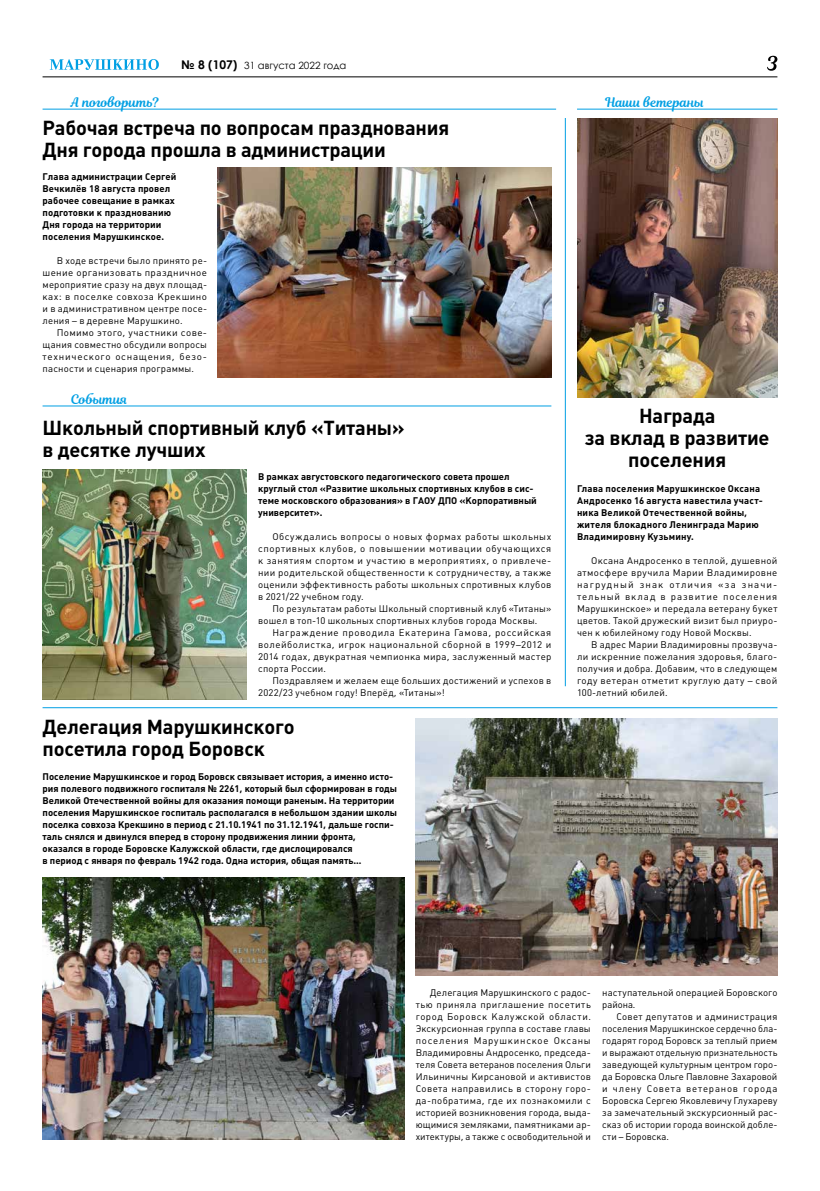
<style>
.page{position:relative;width:820px;height:1191px;background:#fff}
.page>*{position:absolute;margin:0;border:0;box-sizing:border-box;transform-origin:0 0}
.t1{font:700 20px/22px "Plumb C";letter-spacing:-.01em;color:#000}
.t2{font:13px "Magnolia Script";color:#009fe3}
.t3{font:10px "Century Gothic";color:#000}
.t4{font:9.5px/12px "Plumb C";letter-spacing:.02em;color:#000;text-align:justify}
.t5{font:700 9.5px/12px "Plumb C";color:#000}
.t6{font:700 9.5px/12px "Plumb C";letter-spacing:.02em;color:#000}
.s1{font-weight:700;font-size:12px}
</style>
<div class="page">
<hr style="left:43px;top:76px;width:734px;height:1px;background:#000">
<svg style="left:50px;top:59px;width:109px;height:11px"></svg>
<svg style="left:767px;top:56px;width:10px;height:15px"></svg>
<hr style="left:564px;top:118px;width:1px;height:568px;background:#009fe3">
<hr style="left:576px;top:109px;width:201px;height:1px;background:#009fe3">
<img style="left:415px;top:718px;width:362px;height:257px">
<hr style="left:43px;top:707px;width:734px;height:1px;background:#009fe3">
<hr style="left:43px;top:109px;width:513px;height:1px;background:#009fe3">
<img style="left:218px;top:168px;width:333px;height:209px">
<img style="left:577px;top:119px;width:200px;height:278px">
<img style="left:43px;top:877px;width:361px;height:263px">
<img style="left:43px;top:470px;width:204px;height:229px">
<hr style="left:43px;top:405px;width:508px;height:1px;background:#009fe3">
<h2 class="t2" style="left:71px;top:93px;width:90px">А поговорить?</h2>
<p class="t3" style="left:181px;top:58px;width:166px"><span class="s1">№ 8 (107)</span> 31 августа 2022 года</p>
<h1 class="t1" style="left:43px;top:116px;width:408px">Рабочая встреча по вопросам празднования<br>Дня города прошла в администрации</h1>
<p class="t5" style="left:43px;top:171px;width:135px">Глава администрации Сергей<br>Вечкилёв 18 августа провел рабочее совещание в рамках подготовки к празднованию<br>Дня города на территории поселения Марушкинское.</p>
<p class="t4" style="left:43px;top:255px;width:166px;text-indent:14px">В ходе встречи было принято ре&shy;шение организовать праздничное мероприятие сразу на двух площад&shy;ках: в поселке совхоза Крекшино и в административном центре посе&shy;ления – в деревне Марушкино.</p>
<p class="t4" style="left:43px;top:327px;width:166px;text-indent:14px">Помимо этого, участники сове&shy;щания совместно обсудили вопросы технического оснащения, безо&shy;пасности и сценария программы.</p>
<h2 class="t2" style="left:71px;top:390px;width:58px">События</h2>
<h1 class="t1" style="left:43px;top:416px;width:363px">Школьный спортивный клуб «Титаны» в десятке лучших</h1>
<p class="t5" style="left:258px;top:471px;width:280px">В рамках августовского педагогического совета прошел круглый стол «Развитие школьных спортивных клубов в сис&shy;теме московского образования» в ГАОУ ДПО «Корпоративный университет».</p>
<p class="t4" style="left:258px;top:531px;width:294px;text-indent:14px">Обсуждались вопросы о новых формах работы школьных спортивных клубов, о повышении мотивации обучающихся к занятиям спортом и участию в мероприятиях, о привлече&shy;нии родительской общественности к сотрудничеству, а также оценили эффективность работы школьных спротивных клубов в 2021/22 учебном году.</p>
<p class="t4" style="left:258px;top:603px;width:294px;text-indent:14px">По результатам работы Школьный спортивный клуб «Титаны» вошел в топ-10 школьных спортивных клубов города Москвы.</p>
<p class="t4" style="left:258px;top:627px;width:294px;text-indent:14px">Награждение проводила Екатерина Гамова, российская волейболистка, игрок национальной сборной в 1999–2012 и 2014 годах, двукратная чемпионка мира, заслуженный мастер спорта России.</p>
<p class="t4" style="left:258px;top:675px;width:294px;text-indent:14px">Поздравляем и желаем еще больших достижений и успехов в<br>2022/23 учебном году! Вперёд, «Титаны»!</p>
<h1 class="t1" style="left:43px;top:716px;width:253px">Делегация Марушкинского посетила город Боровск</h1>
<p class="t5" style="left:43px;top:771px;width:356px">Поселение Марушкинское и город Боровск связывает история, а именно исто&shy;рия полевого подвижного госпиталя № 2261, который был сформирован в годы Великой Отечественной войны для оказания помощи раненым. На территории поселения Марушкинское госпиталь располагался в небольшом здании школы поселка совхоза Крекшино в период с 21.10.1941 по 31.12.1941, дальше госпи&shy;таль снялся и двинулся вперед в сторону продвижения линии фронта, оказался в городе Боровске Калужской области, где дислоцировался<br>в период с января по февраль 1942 года. Одна история, общая память…</p>
<h2 class="t2" style="left:605px;top:93px;width:100px">Наши ветераны</h2>
<h1 class="t1" style="left:584px;top:405px;width:186px;text-align:center">Награда<br>за вклад в развитие поселения</h1>
<p class="t6" style="left:576px;top:483px;width:187px">Глава поселения Марушкинское Оксана Андросенко 16 августа навестила участ&shy;ника Великой Отечественной войны, жителя блокадного Ленинграда Марию Владимировну Кузьмину.</p>
<p class="t4" style="left:576px;top:555px;width:202px;text-indent:14px">Оксана Андросенко в теплой, душевной атмосфере вручила Марии Владимировне нагрудный знак отличия «за значи&shy;тельный вклад в развитие поселения Марушкинское» и передала ветерану букет цветов. Такой дружеский визит был приуро&shy;чен к юбилейному году Новой Москвы.</p>
<p class="t4" style="left:576px;top:639px;width:202px;text-indent:14px">В адрес Марии Владимировны прозвуча&shy;ли искренние пожелания здоровья, благо&shy;получия и добра. Добавим, что в следующем году ветеран отметит круглую дату – свой 100-летний юбилей.</p>
<p class="t4" style="left:415px;top:987px;width:177px;text-indent:14px">Делегация Марушкинского с радос&shy;тью приняла приглашение посетить город Боровск Калужской области.<br>Экскурсионная группа в составе главы поселения Марушкинское Оксаны Владимировны Андросенко, председа&shy;теля Совета ветеранов поселения Ольги Ильиничны Кирсановой и активистов Совета направились в сторону горо&shy;да-побратима, где их познакомили с историей возникновения города, выда&shy;ющимися земляками, памятниками ар&shy;хитектуры, а также с освободительной и</p>
<p class="t4" style="left:602px;top:987px;width:177px">наступательной операцией Боровского района.</p>
<p class="t4" style="left:602px;top:1011px;width:177px;text-indent:14px">Совет депутатов и администрация поселения Марушкинское сердечно бла&shy;годарят город Боровск за теплый прием и выражают отдельную признательность заведующей культурным центром горо&shy;да Боровска Ольге Павловне Захаровой и члену Совета ветеранов города Боровска Сергею Яковлевичу Глухареву за замечательный экскурсионный рас&shy;сказ об истории города воинской добле&shy;сти – Боровска.</p>
</div>
